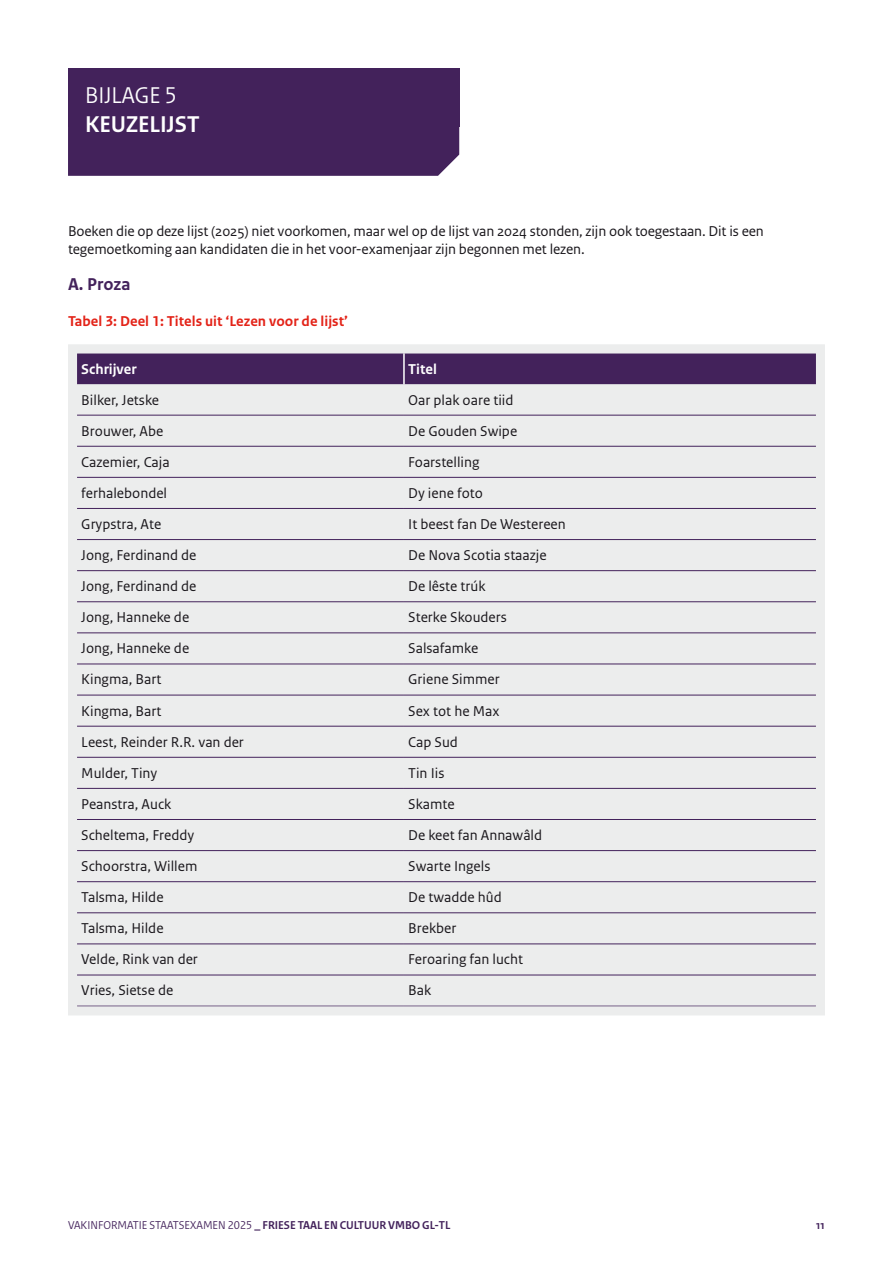
<style>
.page{position:relative;width:893px;height:1263px;background:#fff}
.page>*{position:absolute;margin:0;border:0;box-sizing:border-box;transform-origin:0 0}
.H3_bijlagekop-1b{font:700 24px "Rijksoverheid Sans Heading";color:#fff}
.H2_bijlagekop-1a{font:24px "Rijksoverheid Sans Heading";color:#fff}
.H4_subkop{font:700 18px "Rijksoverheid Sans Text";color:#43225b}
.Tabel_bodytekst{font:15px "Rijksoverheid Sans Text";color:#1a171c}
.P_bodytekst{font:15px/18px "Rijksoverheid Sans Text";letter-spacing:-.01em;color:#1a171c}
.P_Tabelverwijzing{font:700 15px "Rijksoverheid Sans Text";color:#e32318}
.Tabel_kopcel{font:700 15px "Rijksoverheid Sans Text";color:#fff}
.t1{font:12px "Rijksoverheid Sans Heading";color:#43225b}
.t2{font:700 12px "Rijksoverheid Sans Heading";color:#43225b}
.s1{font-weight:700}
</style>
<div class="page">
<div style="left:68px;top:68px;width:391px;height:58px;background:#43225b"></div>
<div style="left:68px;top:126px;width:391px;height:50px;background:#43225b"></div>
<svg style="left:68px;top:344px;width:757px;height:671px;background:#dfdee2"></svg>
<h2 class="H2_bijlagekop-1a" style="left:85px;top:81px;width:93px">BIJLAGE 5</h2>
<h3 class="H3_bijlagekop-1b" style="left:85px;top:110px;width:116px">KEUZELIJST</h3>
<p class="P_bodytekst" style="left:68px;top:223px;width:697px">Boeken die op deze lijst (2025) niet voorkomen, maar wel op de lijst van 2024 stonden, zijn ook toegestaan. Dit is een tegemoetkoming aan kandidaten die in het voor-examenjaar zijn begonnen met lezen.</p>
<h4 class="H4_subkop" style="left:68px;top:274px;width:64px">A. Proza</h4>
<p class="P_Tabelverwijzing" style="left:68px;top:313px;width:281px">Tabel 3: Deel 1: Titels uit ‘Lezen voor de lijst’</p>
<p class="Tabel_kopcel" style="left:81px;top:360px;width:57px">Schrijver</p>
<p class="Tabel_kopcel" style="left:408px;top:360px;width:30px">Titel</p>
<p class="Tabel_bodytekst" style="left:81px;top:391px;width:79px">Bilker, Jetske</p>
<p class="Tabel_bodytekst" style="left:408px;top:391px;width:107px">Oar plak oare tiid</p>
<p class="Tabel_bodytekst" style="left:81px;top:422px;width:84px">Brouwer, Abe</p>
<p class="Tabel_bodytekst" style="left:408px;top:422px;width:111px">De Gouden Swipe</p>
<p class="Tabel_bodytekst" style="left:81px;top:453px;width:90px">Cazemier, Caja</p>
<p class="Tabel_bodytekst" style="left:408px;top:453px;width:73px">Foarstelling</p>
<p class="Tabel_bodytekst" style="left:81px;top:484px;width:87px">ferhalebondel</p>
<p class="Tabel_bodytekst" style="left:408px;top:484px;width:76px">Dy iene foto</p>
<p class="Tabel_bodytekst" style="left:81px;top:515px;width:81px">Grypstra, Ate</p>
<p class="Tabel_bodytekst" style="left:408px;top:515px;width:159px">It beest fan De Westereen</p>
<p class="Tabel_bodytekst" style="left:81px;top:546px;width:117px">Jong, Ferdinand de</p>
<p class="Tabel_bodytekst" style="left:408px;top:546px;width:140px">De Nova Scotia staazje</p>
<p class="Tabel_bodytekst" style="left:81px;top:578px;width:117px">Jong, Ferdinand de</p>
<p class="Tabel_bodytekst" style="left:408px;top:578px;width:79px">De lêste trúk</p>
<p class="Tabel_bodytekst" style="left:81px;top:609px;width:109px">Jong, Hanneke de</p>
<p class="Tabel_bodytekst" style="left:408px;top:609px;width:100px">Sterke Skouders</p>
<p class="Tabel_bodytekst" style="left:81px;top:640px;width:109px">Jong, Hanneke de</p>
<p class="Tabel_bodytekst" style="left:408px;top:640px;width:72px">Salsafamke</p>
<p class="Tabel_bodytekst" style="left:81px;top:671px;width:82px">Kingma, Bart</p>
<p class="Tabel_bodytekst" style="left:408px;top:671px;width:93px">Griene Simmer</p>
<p class="Tabel_bodytekst" style="left:81px;top:702px;width:82px">Kingma, Bart</p>
<p class="Tabel_bodytekst" style="left:408px;top:702px;width:93px">Sex tot he Max</p>
<p class="Tabel_bodytekst" style="left:81px;top:733px;width:164px">Leest, Reinder R.R. van der</p>
<p class="Tabel_bodytekst" style="left:408px;top:733px;width:51px">Cap Sud</p>
<p class="Tabel_bodytekst" style="left:81px;top:764px;width:77px">Mulder, Tiny</p>
<p class="Tabel_bodytekst" style="left:408px;top:764px;width:38px">Tin Iis</p>
<p class="Tabel_bodytekst" style="left:81px;top:795px;width:92px">Peanstra, Auck</p>
<p class="Tabel_bodytekst" style="left:408px;top:795px;width:48px">Skamte</p>
<p class="Tabel_bodytekst" style="left:81px;top:826px;width:115px">Scheltema, Freddy</p>
<p class="Tabel_bodytekst" style="left:408px;top:826px;width:135px">De keet fan Annawâld</p>
<p class="Tabel_bodytekst" style="left:81px;top:857px;width:118px">Schoorstra, Willem</p>
<p class="Tabel_bodytekst" style="left:408px;top:857px;width:84px">Swarte Ingels</p>
<p class="Tabel_bodytekst" style="left:81px;top:889px;width:84px">Talsma, Hilde</p>
<p class="Tabel_bodytekst" style="left:408px;top:889px;width:95px">De twadde hûd</p>
<p class="Tabel_bodytekst" style="left:81px;top:920px;width:84px">Talsma, Hilde</p>
<p class="Tabel_bodytekst" style="left:408px;top:920px;width:50px">Brekber</p>
<p class="Tabel_bodytekst" style="left:81px;top:951px;width:118px">Velde, Rink van der</p>
<p class="Tabel_bodytekst" style="left:408px;top:951px;width:116px">Feroaring fan lucht</p>
<p class="Tabel_bodytekst" style="left:81px;top:982px;width:94px">Vries, Sietse de</p>
<p class="Tabel_bodytekst" style="left:408px;top:982px;width:25px">Bak</p>
<p class="t1" style="left:68px;top:1218px;width:384px">VAKINFORMATIE STAATSEXAMEN 2025 <span class="s1">_ FRIESE TAAL EN CULTUUR VMBO GL-TL</span></p>
<p class="t2" style="left:816px;top:1219px;width:10px">11</p>
</div>
